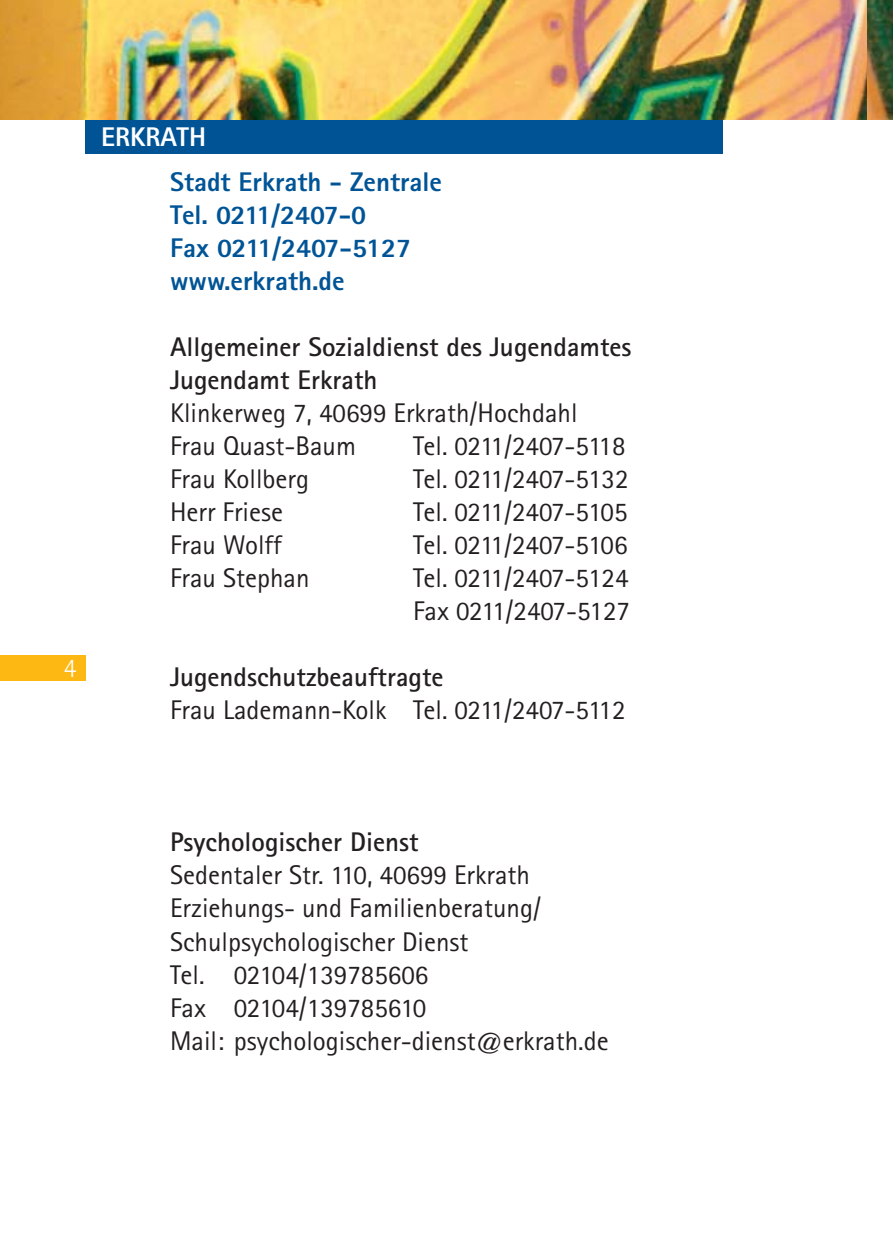
<style>
.page{position:relative;width:893px;height:1259px;background:#fff}
.page>*{position:absolute;margin:0;border:0;box-sizing:border-box;transform-origin:0 0}
.t1{font:27px/33px "Rotis Sans Serif";color:#231f20}
.t2{font:700 27px/33px "Rotis Sans Serif";color:#231f20}
.t3{font:27px "Rotis Sans Serif";letter-spacing:-.02em;color:#231f20}
.t4{font:800 27px/33px "Rotis Sans Serif";color:#005496}
.t5{font:800 27px "Rotis Sans Serif";color:#fff}
.t6{font:300 27px "Rotis Sans Serif";color:#fff}
</style>
<div class="page">
<div style="left:0;top:655px;width:85px;height:25px;background:#fdb813"></div>
<div style="left:85px;top:119px;width:638px;height:34px;background:#005496"></div>
<img style="left:0;top:0;width:867px;height:119px">
<img style="left:867px;top:0;width:26px;height:119px">
<p class="t6" style="left:64px;top:658px;width:14px">4</p>
<p class="t5" style="left:101px;top:128px;width:107px">ERKRATH</p>
<p class="t4" style="left:170px;top:168px;width:273px">Stadt Erkrath - Zentrale<br>Tel. 0211/2407-0<br>Fax 0211/2407-5127 www.erkrath.de</p>
<p class="t2" style="left:170px;top:333px;width:463px">Allgemeiner Sozialdienst des Jugendamtes<br>Jugendamt Erkrath</p>
<p class="t1" style="left:170px;top:399px;width:409px">Klinkerweg 7, 40699 Erkrath/Hochdahl<br>Frau Quast-Baum</p>
<p class="t3" style="left:413px;top:437px;width:214px">Tel. 0211/2407-5118</p>
<p class="t1" style="left:170px;top:465px;width:140px">Frau Kollberg</p>
<p class="t3" style="left:413px;top:470px;width:217px">Tel. 0211/2407-5132</p>
<p class="t1" style="left:170px;top:498px;width:114px">Herr Friese</p>
<p class="t3" style="left:413px;top:503px;width:216px">Tel. 0211/2407-5105</p>
<p class="t1" style="left:170px;top:531px;width:113px">Frau Wolff</p>
<p class="t3" style="left:413px;top:536px;width:216px">Tel. 0211/2407-5106</p>
<p class="t1" style="left:170px;top:564px;width:141px">Frau Stephan</p>
<p class="t1" style="left:413px;top:564px;width:218px">Tel. 0211/2407-5124<br>Fax 0211/2407-5127</p>
<p class="t2" style="left:170px;top:663px;width:275px">Jugendschutzbeauftragte</p>
<p class="t1" style="left:170px;top:696px;width:457px">Frau Lademann-Kolk Tel. 0211/2407-5112</p>
<p class="t2" style="left:170px;top:828px;width:250px">Psychologischer Dienst</p>
<p class="t1" style="left:170px;top:861px;width:440px">Sedentaler Str. 110, 40699 Erkrath<br>Erziehungs- und Familienberatung/<br>Schulpsychologischer Dienst<br>Tel. 02104/139785606<br>Fax 02104/139785610<br>Mail: psychologischer-dienst@erkrath.de</p>
</div>
